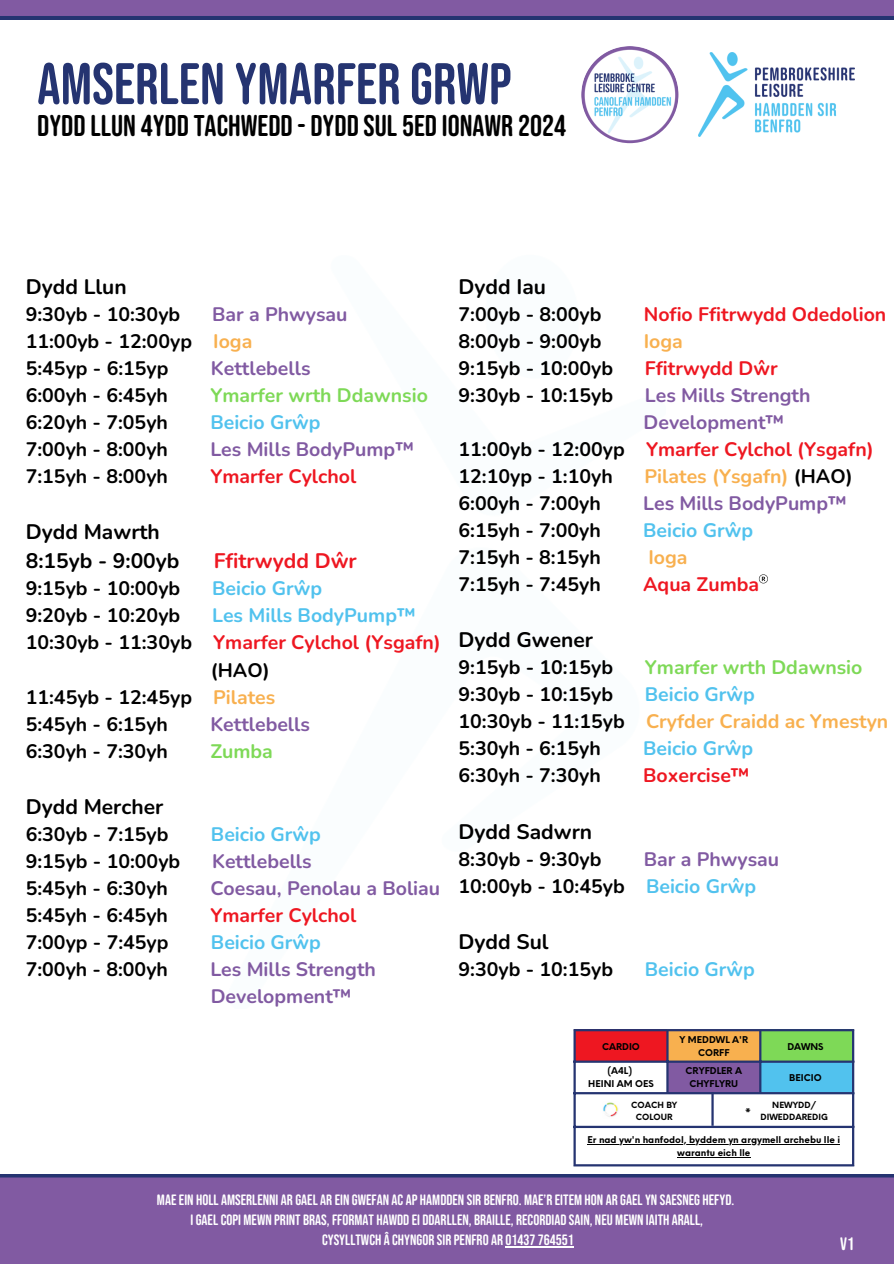
<style>
.page{position:relative;width:894px;height:1264px;background:#fff}
.page>*{position:absolute;margin:0;border:0;box-sizing:border-box;transform-origin:0 0}
.t1{font:58.35px "Bebas Neue Rounded";color:#253471}
.t2{font:30px "Bebas Neue Rounded";color:#000}
.t3{font:700 21px/29.2px "Nunito";color:#000}
.t4{font:700 21px "Nunito";color:#ee1721}
.t5{font:700 19.5px/27px "Nunito";color:#000}
.t6{font:700 19.5px "Nunito";color:#ee1721}
.t7{font:700 19.5px "Nunito";color:#815aa2}
.t8{font:700 19.5px "Nunito";color:#51c2ee}
.t9{font:700 19.5px "Nunito";color:#7ed957}
.t10{font:700 19.5px "Nunito";color:#f8b04f}
.t11{font:18px "Bebas Neue Rounded";color:#fff}
.t12{font:700 15.9px "Neue Einstellung";color:#000}
.t13{font:15px/20.2px "Bebas Neue Rounded";color:#fff;text-align:center}
.t14{font:700 9.15px/12.9px "Neue Einstellung";color:#000;text-align:center}
.t15{font:700 8.4px/11.9px "Neue Einstellung";color:#000;text-align:center}
.s1{color:#815aa2}
.s2{color:#f8b04f}
.s3{color:#000}
.s4{color:#51c2ee}
</style>
<div class="page">
<img style="left:581px;top:46px;width:97px;height:97px;border-radius:50%">
<img style="left:698px;top:52px;width:155px;height:85px">
<div style="left:0;top:1174px;width:893px;height:89px;background:#815aa2"></div>
<svg style="left:0;top:0;width:893px;height:19px;background:#72539a"></svg>
<div style="left:574px;top:1029px;width:93px;height:32px;background:#ee1721"></div>
<div style="left:667px;top:1029px;width:93px;height:32px;background:#f8b04f"></div>
<div style="left:759px;top:1029px;width:94px;height:32px;background:#7ed957"></div>
<svg style="left:575px;top:1062px;width:276px;height:102px"></svg>
<div style="left:667px;top:1061px;width:93px;height:32px;background:#815aa2"></div>
<div style="left:759px;top:1061px;width:94px;height:32px;background:#51c2ee"></div>
<hr style="left:587px;top:1144px;width:253px;height:1px;background:#000">
<hr style="left:677px;top:1156px;width:73px;height:1px;background:#000">
<hr style="left:573px;top:1031px;width:2px;height:133px;background:#253471">
<hr style="left:666px;top:1031px;width:2px;height:61px;background:#253471">
<hr style="left:759px;top:1031px;width:2px;height:61px;background:#253471">
<hr style="left:851px;top:1031px;width:3px;height:133px;background:#253471">
<hr style="left:573px;top:1029px;width:281px;height:2px;background:#253471">
<hr style="left:573px;top:1060px;width:281px;height:2px;background:#253471">
<hr style="left:573px;top:1092px;width:281px;height:2px;background:#253471">
<hr style="left:573px;top:1125px;width:281px;height:2px;background:#253471">
<hr style="left:573px;top:1164px;width:281px;height:2px;background:#253471">
<img style="left:602px;top:1101px;width:17px;height:17px">
<hr style="left:711px;top:1092px;width:2px;height:33px;background:#253471">
<hr style="left:505px;top:1246px;width:69px;height:1px;background:#fff">
<svg style="left:758px;top:574px;width:9px;height:9px"></svg>
<p class="t1" style="left:37px;top:52px;width:475px">AMSERLEN YMARFER GRWP</p>
<p class="t2" style="left:37px;top:109px;width:530px">DYDD LLUN 4YDD TACHWEDD - DYDD SUL 5ED IONAWR 2024</p>
<p class="t3" style="left:26px;top:272px;width:102px">Dydd Llun</p>
<p class="t5" style="left:26px;top:301px;width:156px">9:30yb - 10:30yb</p>
<p class="t5" style="left:26px;top:301px;width:323px;text-indent:186px"><span class="s1">Bar a Phwysau<br></span>11:00yb - 12:00yp <span class="s2">Ioga<br></span>5:45yp - 6:15yp</p>
<p class="t7" style="left:211px;top:355px;width:101px">Kettlebells</p>
<p class="t5" style="left:26px;top:382px;width:144px">6:00yh - 6:45yh</p>
<p class="t9" style="left:210px;top:382px;width:219px">Ymarfer wrth Ddawnsio</p>
<p class="t5" style="left:26px;top:409px;width:144px">6:20yh - 7:05yh</p>
<p class="t8" style="left:210px;top:409px;width:111px">Beicio Grŵp</p>
<p class="t5" style="left:26px;top:436px;width:144px">7:00yh - 8:00yh</p>
<p class="t7" style="left:210px;top:436px;width:205px">Les Mills BodyPump™</p>
<p class="t5" style="left:26px;top:463px;width:144px">7:15yh - 8:00yh</p>
<p class="t6" style="left:210px;top:463px;width:147px">Ymarfer Cylchol</p>
<p class="t3" style="left:26px;top:517px;width:155px">Dydd Mawrth<br>8:15yb - 9:00yb</p>
<p class="t4" style="left:214px;top:547px;width:145px">Ffitrwydd Dŵr</p>
<p class="t5" style="left:26px;top:575px;width:156px">9:15yb - 10:00yb</p>
<p class="t8" style="left:212px;top:575px;width:111px">Beicio Grŵp</p>
<p class="t5" style="left:26px;top:602px;width:156px">9:20yb - 10:20yb</p>
<p class="t8" style="left:212px;top:602px;width:205px">Les Mills BodyPump™</p>
<p class="t6" style="left:26px;top:629px;width:416px"><span class="s3">10:30yb - 11:30yb</span> Ymarfer Cylchol (Ysgafn)</p>
<p class="t5" style="left:211px;top:656px;width:60px">(HAO)</p>
<p class="t5" style="left:26px;top:683px;width:251px">11:45yb - 12:45yp <span class="s2">Pilates</span></p>
<p class="t5" style="left:26px;top:710px;width:144px">5:45yh - 6:15yh</p>
<p class="t7" style="left:210px;top:710px;width:101px">Kettlebells</p>
<p class="t5" style="left:26px;top:737px;width:144px">6:30yh - 7:30yh</p>
<p class="t9" style="left:210px;top:737px;width:64px">Zumba</p>
<p class="t3" style="left:26px;top:792px;width:139px">Dydd Mercher</p>
<p class="t5" style="left:26px;top:821px;width:144px">6:30yb - 7:15yb</p>
<p class="t8" style="left:211px;top:821px;width:111px">Beicio Grŵp</p>
<p class="t5" style="left:26px;top:848px;width:156px">9:15yb - 10:00yb</p>
<p class="t7" style="left:212px;top:848px;width:101px">Kettlebells</p>
<p class="t5" style="left:26px;top:875px;width:144px">5:45yh - 6:30yh</p>
<p class="t7" style="left:210px;top:875px;width:231px">Coesau, Penolau a Boliau</p>
<p class="t5" style="left:26px;top:902px;width:144px">5:45yh - 6:45yh</p>
<p class="t6" style="left:210px;top:902px;width:147px">Ymarfer Cylchol</p>
<p class="t5" style="left:26px;top:929px;width:144px">7:00yp - 7:45yp</p>
<p class="t8" style="left:211px;top:929px;width:111px">Beicio Grŵp</p>
<p class="t5" style="left:26px;top:956px;width:144px">7:00yh - 8:00yh</p>
<p class="t7" style="left:210px;top:956px;width:167px">Les Mills Strength</p>
<p class="t7" style="left:211px;top:983px;width:142px">Development™</p>
<p class="t3" style="left:458px;top:272px;width:89px">Dydd Iau</p>
<p class="t5" style="left:458px;top:301px;width:144px">7:00yb - 8:00yb</p>
<p class="t6" style="left:643px;top:301px;width:244px">Nofio Ffitrwydd Odedolion</p>
<p class="t5" style="left:458px;top:328px;width:144px">8:00yb - 9:00yb</p>
<p class="t10" style="left:643px;top:328px;width:41px">Ioga</p>
<p class="t5" style="left:458px;top:355px;width:156px">9:15yb - 10:00yb</p>
<p class="t6" style="left:644px;top:355px;width:134px">Ffitrwydd Dŵr</p>
<p class="t5" style="left:458px;top:382px;width:156px">9:30yb - 10:15yb</p>
<p class="t7" style="left:644px;top:382px;width:167px">Les Mills Strength</p>
<p class="t7" style="left:643px;top:409px;width:142px">Development™</p>
<p class="t6" style="left:458px;top:436px;width:416px"><span class="s3">11:00yb - 12:00yp</span> Ymarfer Cylchol (Ysgafn)</p>
<p class="t5" style="left:458px;top:463px;width:156px">12:10yp - 1:10yh</p>
<p class="t10" style="left:644px;top:463px;width:209px">Pilates (Ysgafn) <span class="s3">(HAO)</span></p>
<p class="t5" style="left:458px;top:490px;width:144px">6:00yh - 7:00yh</p>
<p class="t7" style="left:643px;top:490px;width:205px">Les Mills BodyPump™</p>
<p class="t5" style="left:458px;top:517px;width:144px">6:15yh - 7:00yh</p>
<p class="t8" style="left:643px;top:517px;width:111px">Beicio Grŵp</p>
<p class="t5" style="left:458px;top:544px;width:144px">7:15yh - 8:15yh</p>
<p class="t10" style="left:648px;top:544px;width:41px">Ioga</p>
<p class="t5" style="left:458px;top:571px;width:144px">7:15yh - 7:45yh</p>
<p class="t6" style="left:643px;top:571px;width:117px">Aqua Zumba</p>
<p class="t3" style="left:458px;top:625px;width:136px">Dydd Gwener</p>
<p class="t5" style="left:458px;top:654px;width:156px">9:15yb - 10:15yb</p>
<p class="t9" style="left:644px;top:654px;width:219px">Ymarfer wrth Ddawnsio</p>
<p class="t5" style="left:458px;top:681px;width:156px">9:30yb - 10:15yb</p>
<p class="t5" style="left:458px;top:681px;width:431px;text-indent:186px"><span class="s4">Beicio Grŵp<br></span>10:30yb - 11:15yb <span class="s2">Cryfder Craidd ac Ymestyn<br></span>5:30yh - 6:15yh</p>
<p class="t8" style="left:643px;top:735px;width:111px">Beicio Grŵp</p>
<p class="t5" style="left:458px;top:762px;width:144px">6:30yh - 7:30yh</p>
<p class="t6" style="left:643px;top:762px;width:108px">Boxercise™</p>
<p class="t3" style="left:458px;top:817px;width:135px">Dydd Sadwrn</p>
<p class="t5" style="left:458px;top:845px;width:144px">8:30yb - 9:30yb</p>
<p class="t5" style="left:458px;top:845px;width:322px;text-indent:185px"><span class="s1">Bar a Phwysau<br></span>10:00yb - 10:45yb <span class="s4">Beicio Grŵp</span></p>
<h5 class="t3" style="left:458px;top:927px;width:91px">Dydd Sul</h5>
<h5 class="t5" style="left:458px;top:956px;width:156px">9:30yb - 10:15yb</h5>
<h5 class="t8" style="left:644px;top:956px;width:111px">Beicio Grŵp</h5>
<h3 class="t14" style="left:602px;top:1038px;width:39px">CARDIO</h3>
<h3 class="t14" style="left:679px;top:1032px;width:70px">Y MEDDWL A'R<br>CORFF</h3>
<h3 class="t14" style="left:787px;top:1038px;width:38px">DAWNS</h3>
<h3 class="t14" style="left:607px;top:1063px;width:26px">(A4L)</h3>
<h3 class="t14" style="left:588px;top:1076px;width:67px">HEINI AM OES</h3>
<h3 class="t14" style="left:685px;top:1063px;width:58px">CRYFDLER A<br>CHYFLYRU</h3>
<h3 class="t14" style="left:789px;top:1070px;width:34px">BEICIO</h3>
<p class="t15" style="left:631px;top:1098px;width:48px">COACH BY<br>COLOUR</p>
<p class="t15" style="left:772px;top:1098px;width:45px">NEWYDD/</p>
<p class="t12" style="left:745px;top:1100px;width:7px">*</p>
<p class="t15" style="left:760px;top:1110px;width:69px">DIWEDDAREDIG</p>
<p class="t14" style="left:587px;top:1132px;width:254px">Er nad yw'n hanfodol, byddem yn argymell archebu lle i warantu eich lle</p>
<p class="t13" style="left:157px;top:1189px;width:578px">MAE EIN HOLL AMSERLENNI AR GAEL AR EIN GWEFAN AC AP HAMDDEN SIR BENFRO. MAE’R EITEM HON AR GAEL YN SAESNEG HEFYD.<br>I GAEL COPI MEWN PRINT BRAS, FFORMAT HAWDD EI DDARLLEN, BRAILLE, RECORDIAD SAIN, NEU MEWN IAITH ARALL,<br>CYSYLLTWCH Â CHYNGOR SIR PENFRO AR 01437 764551</p>
<h2 class="t11" style="left:839px;top:1233px;width:16px">V1</h2>
</div>
